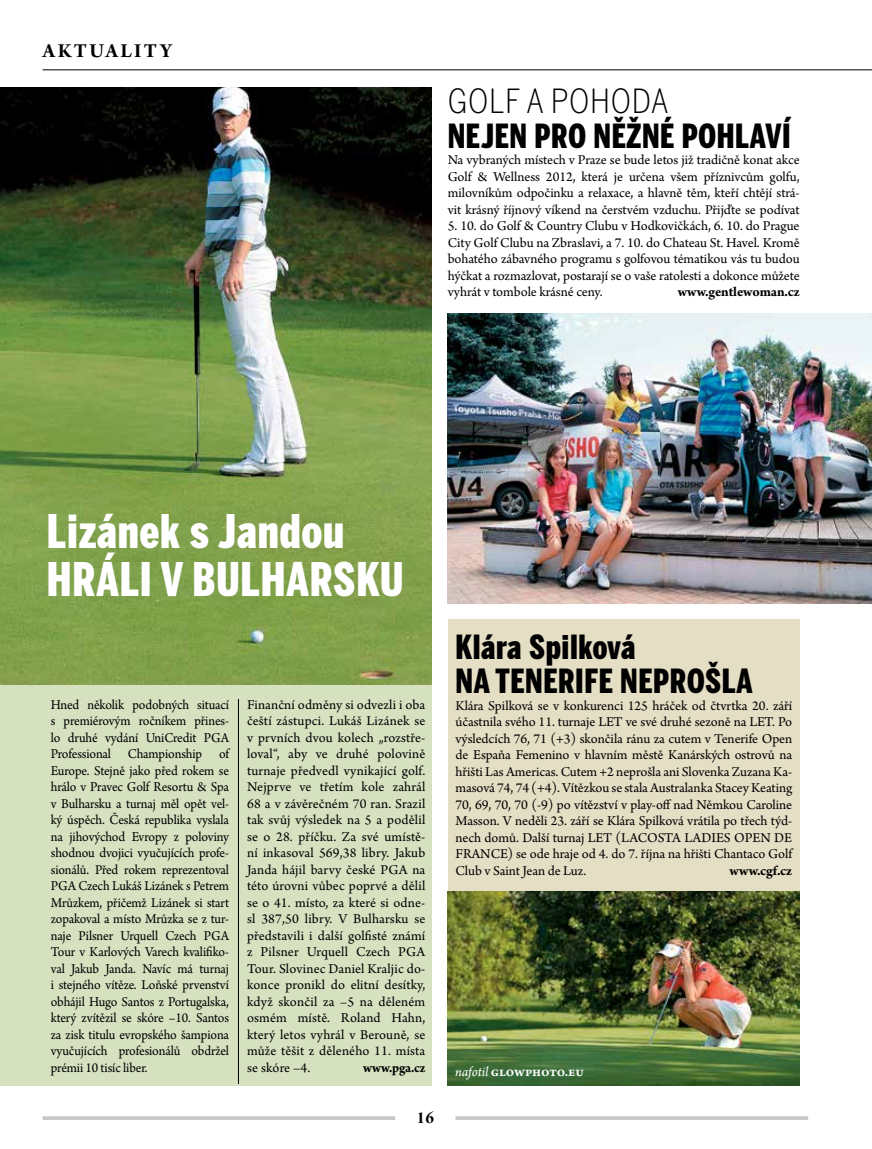
<style>
.page{position:relative;width:872px;height:1149px;background:#fff}
.page>*{position:absolute;margin:0;border:0;box-sizing:border-box;transform-origin:0 0}
.t1{font:900 extra-condensed 45.9px/48px "Benton Sans";letter-spacing:.02em;color:#fff}
.t2{font:900 extra-condensed 33px/34.5px "Benton Sans";letter-spacing:.02em;color:#000}
.t3{font:300 condensed 33px "Benton Sans";letter-spacing:.02em;color:#000}
.t4{font:21px "Arno Pro Bold Subhead";letter-spacing:.115em;color:#000}
.t5{font:18px "Arno Pro Bold Display";color:#000}
.t6{font:14.25px/16.5px "Arno Pro";letter-spacing:-.005em;color:#000;text-align:justify}
.t7{font:14.25px/16.5px "Arno Pro";letter-spacing:-.005em;color:#000;text-align:justify;scale:.95 1}
.t8{font:700 14.25px "Arno Pro";letter-spacing:-.01em;color:#000}
.t9{font:14.25px "Arno Pro Smbd Sm Text";letter-spacing:-.01em;color:#fff}
.t10{font:700 14.25px "Arno Pro";letter-spacing:-.01em;color:#000;scale:.95 1}
.s1{font-family:"Arno Pro Italic Sm Text"}
</style>
<div class="page">
<svg style="left:43px;top:1116px;width:352px;height:3px"></svg>
<svg style="left:455px;top:1116px;width:353px;height:3px"></svg>
<div style="left:0;top:684px;width:431px;height:400px;background:#d6e1c0"></div>
<div style="left:448px;top:619px;width:351px;height:278px;background:#e4dec5"></div>
<hr style="left:43px;top:69px;width:829px;height:1px;background:#000">
<img style="left:448px;top:891px;width:351px;height:193px">
<img style="left:448px;top:313px;width:424px;height:290px">
<img style="left:0;top:87px;width:431px;height:597px">
<hr style="left:238px;top:698px;width:1px;height:385px;background:#000">
<h3 class="t4" style="left:43px;top:39px;width:131px">AKTUALITY</h3>
<h2 class="t3" style="left:448px;top:82px;width:222px">GOLF A POHODA</h2>
<h2 class="t2" style="left:448px;top:118px;width:344px">NEJEN PRO NĚŽNÉ POHLAVÍ</h2>
<p class="t6" style="left:448px;top:152px;width:353px">Na vybraných místech v Praze se bude letos již tradičně konat akce Golf &amp; Wellness 2012, která je určena všem příznivcům golfu, milovníkům odpočinku a relaxace, a hlavně těm, kteří chtějí strá&shy;vit krásný říjnový víkend na čerstvém vzduchu. Přijďte se podívat</p>
<p class="t6" style="left:448px;top:218px;width:353px">5. 10. do Golf &amp; Country Clubu v Hodkovičkách, 6. 10. do Prague City Golf Clubu na Zbraslavi, a 7. 10. do Chateau St. Havel. Kromě bohatého zábavného programu s golfovou tématikou vás tu budou hýčkat a rozmazlovat, postarají se o vaše ratolesti a dokonce můžete vyhrát v tombole krásné ceny.</p>
<p class="t8" style="left:677px;top:284px;width:123px">www.gentlewoman.cz</p>
<h1 class="t1" style="left:47px;top:507px;width:358px">LIZÁNEK S JANDOU<br>HRÁLI V BULHARSKU</h1>
<h2 class="t2" style="left:455px;top:629px;width:299px">KLÁRA SPILKOVÁ<br>NA TENERIFE NEPROŠLA</h2>
<p class="t6" style="left:455px;top:697px;width:338px">Klára Spilková se v konkurenci 125 hráček od čtvrtka 20. září účastnila svého 11. turnaje LET ve své druhé sezoně na LET. Po výsledcích 76, 71 (+3) skončila ránu za cutem v Tenerife Open de Espaňa Femenino v hlavním městě Kanárských ostrovů na hřišti Las Americas. Cutem +2 neprošla ani Slovenka Zuzana Ka&shy;masová 74, 74 (+4). Vítězkou se stala Australanka Stacey Keating 70, 69, 70, 70 (-9) po vítězství v play-off nad Němkou Caroline Masson. V neděli 23. září se Klára Spilková vrátila po třech týd&shy;nech domů. Další turnaj LET (LACOSTA LADIES OPEN DE FRANCE) se ode hraje od 4. do 7. října na hřišti Chantaco Golf Club v Saint Jean de Luz.</p>
<p class="t7" style="left:51px;top:696px;width:189px">Hned několik podobných situací s premiérovým ročníkem přines&shy;lo druhé vydání UniCredit PGA Professional Championship of Europe. Stejně jako před rokem se hrálo v Pravec Golf Resortu &amp; Spa v Bulharsku a turnaj měl opět vel&shy;ký úspěch. Česká republika vyslala na jihovýchod Evropy z poloviny shodnou dvojici vyučujících profe&shy;sionálů. Před rokem reprezentoval PGA Czech Lukáš Lizánek s Petrem Mrůzkem, přičemž Lizánek si start zopakoval a místo Mrůzka se z tur&shy;naje Pilsner Urquell Czech PGA Tour v Karlových Varech kvalifiko&shy;val Jakub Janda. Navíc má turnaj i stejného vítěze. Loňské prvenství obhájil Hugo Santos z Portugalska, který zvítězil se skóre –10. Santos za zisk titulu evropského šampiona vyučujících profesionálů obdržel prémii 10 tisíc liber.</p>
<p class="t6" style="left:247px;top:696px;width:180px">Finanční odměny si odvezli i oba čeští zástupci. Lukáš Lizánek se v prvních dvou kolech „rozstře&shy;loval“, aby ve druhé polovině turnaje předvedl vynikající golf.<br>Nejprve ve třetím kole zahrál 68 a v závěrečném 70 ran. Srazil tak svůj výsledek na 5 a podělil se o 28. příčku. Za své umístě&shy;ní inkasoval 569,38 libry. Jakub Janda hájil barvy české PGA na této úrovni vůbec poprvé a dělil se o 41. místo, za které si odne&shy;sl 387,50 libry. V Bulharsku se představili i další golfisté známí z Pilsner Urquell Czech PGA Tour. Slovinec Daniel Kraljic do&shy;konce pronikl do elitní desítky, když skončil za –5 na děleném osmém místě. Roland Hahn, který letos vyhrál v Berouně, se může těšit z děleného 11. místa se skóre –4.</p>
<p class="t8" style="left:729px;top:862px;width:64px">www.cgf.cz</p>
<p class="t10" style="left:363px;top:1059px;width:67px">www.pga.cz</p>
<p class="t9" style="left:455px;top:1062px;width:130px"><span class="s1">nafotil</span> glowphoto.eu</p>
<p class="t5" style="left:416px;top:1107px;width:19px">16</p>
</div>
